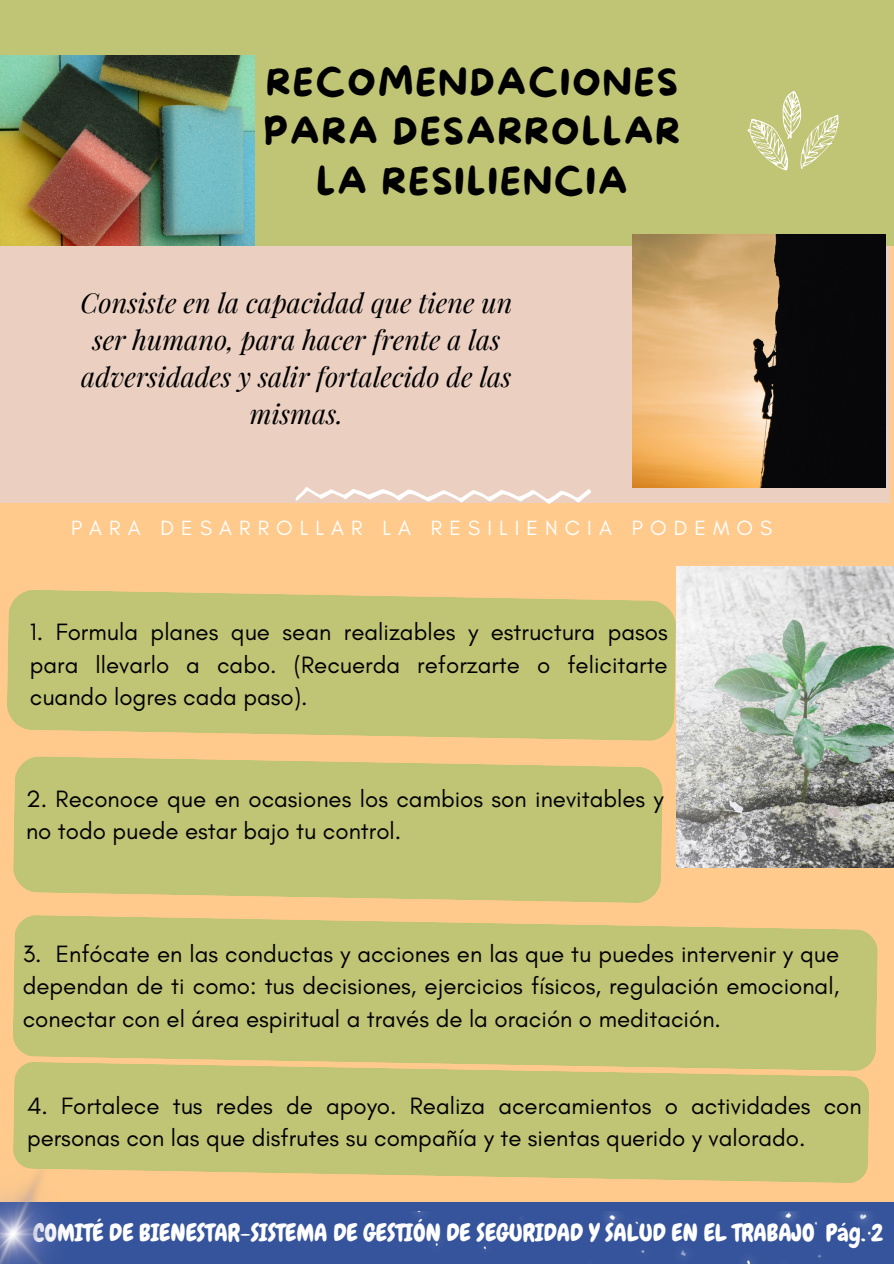
<style>
.page{position:relative;width:894px;height:1264px;background:#fff}
.page>*{position:absolute;margin:0;border:0;box-sizing:border-box;transform-origin:0 0}
.t1{font:36.6px/49.5px "More Sugar";letter-spacing:.055em;color:#000;text-align:center}
.t2{font:italic 27px/37.2px "Playfair Display";color:#000;text-align:center}
.t3{font:24px/32.7px "Glacial Indifference";color:#000;text-align:justify}
.t4{font:24px "Chewy";color:#fff}
.t5{font:21px "Glacial Indifference";letter-spacing:.335em;color:#fff}
</style>
<div class="page">
<div style="left:0;top:0;width:893px;height:1263px;background:#ffca8c"></div>
<div style="left:0;top:245px;width:889px;height:258px;background:#ebcfc1"></div>
<svg style="left:7px;top:590px;width:669px;height:151px;background:#c5c476"></svg>
<div style="left:0;top:0;width:893px;height:246px;background:#c0c475"></div>
<svg style="left:747px;top:91px;width:92px;height:79px"></svg>
<svg style="left:295px;top:487px;width:296px;height:16px"></svg>
<img style="left:676px;top:567px;width:217px;height:300px">
<img style="left:0;top:55px;width:254px;height:190px">
<img style="left:632px;top:235px;width:252px;height:253px">
<div style="left:0;top:1202px;width:893px;height:61px;background:#36549c"></div>
<img style="left:414px;top:1211px;width:457px;height:52px">
<img style="left:0;top:1183px;width:55px;height:80px">
<svg style="left:13px;top:756px;width:649px;height:147px;background:#c5c476"></svg>
<div style="left:13px;top:915px;width:864px;height:150px;background:#c0c475"></div>
<svg style="left:13px;top:1061px;width:856px;height:122px;background:#c6c477"></svg>
<p class="t1" style="left:264px;top:59px;width:418px">RECOMENDACIONES<br>PARA DESARROLLAR<br>LA RESILIENCIA</p>
<h2 class="t2" style="left:80px;top:283px;width:433px">Consiste en la capacidad que tiene un ser humano, para hacer frente a las adversidades y salir fortalecido de las mismas.</h2>
<p class="t5" style="left:71px;top:514px;width:702px">PARA DESARROLLAR LA RESILIENCIA PODEMOS</p>
<p class="t3" style="left:30px;top:615px;width:639px">1. Formula planes que sean realizables y estructura pasos para llevarlo a cabo. (Recuerda reforzarte o felicitarte cuando logres cada paso).</p>
<h3 class="t3" style="left:26px;top:781px;width:639px">2. Reconoce que en ocasiones los cambios son inevitables y no todo puede estar bajo tu control.</h3>
<h3 class="t3" style="left:23px;top:936px;width:817px">3. Enfócate en las conductas y acciones en las que tu puedes intervenir y que dependan de ti como: tus decisiones, ejercicios físicos, regulación emocional, conectar con el área espiritual a través de la oración o meditación.</h3>
<p class="t3" style="left:27px;top:1088px;width:836px">4. Fortalece tus redes de apoyo. Realiza acercamientos o actividades con personas con las que disfrutes su compañía y te sientas querido y valorado.</p>
<p class="t4" style="left:33px;top:1217px;width:851px">COMITÉ DE BIENESTAR-SISTEMA DE GESTIÓN DE SEGURIDAD Y SALUD EN EL TRABAJO Pág. 2</p>
</div>
